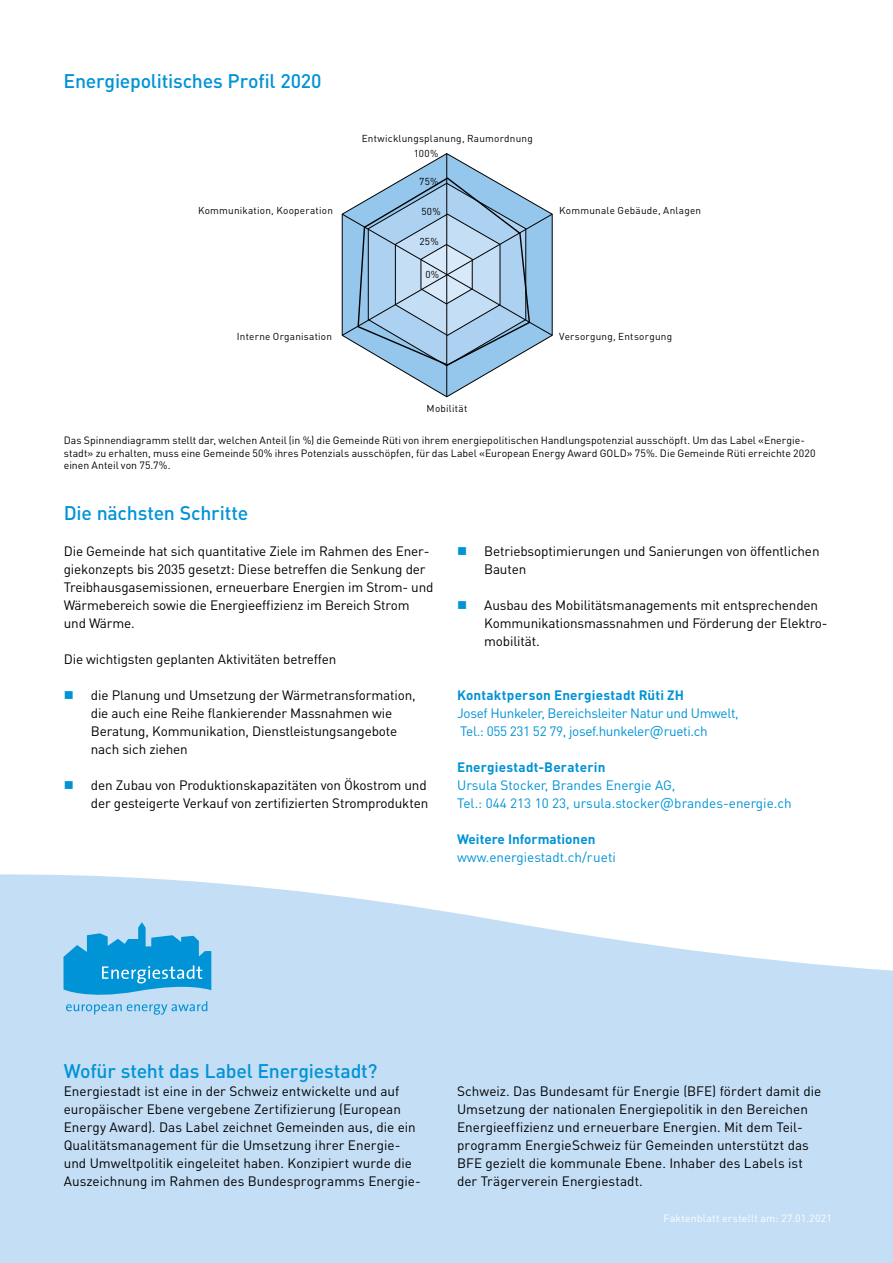
<style>
.page{position:relative;width:893px;height:1263px;background:#fff}
.page>*{position:absolute;margin:0;border:0;box-sizing:border-box;transform-origin:0 0}
.t1{font:500 19.5px "DIN Pro";letter-spacing:-.01em;color:#0093d6}
.t2{font:13.5px/18px "DIN Pro";letter-spacing:-.01em;color:#000}
.t3{font:13.5px/18px "DIN Pro";letter-spacing:-.01em;color:#0093d6}
.t4{font:700 13.5px "DIN Pro";letter-spacing:.01em;color:#0093d6}
.t5{font:10.5px/12.6px "DIN Pro";color:#000}
.t6{font:10.5px "DIN Pro";letter-spacing:.02em;color:#fff}
.t7{font:10.05px "DIN Pro";letter-spacing:.025em;color:#000}
.s1{font-size:15px;color:#0097d9}
</style>
<div class="page">
<svg style="left:0;top:874px;width:893px;height:389px;background:#cae1f6"></svg>
<svg style="left:63px;top:922px;width:148px;height:93px;background:#5cb6e4"></svg>
<svg style="left:393px;top:153px;width:108px;height:244px"></svg>
<hr style="left:446px;top:154px;width:1px;height:243px;background:#000">
<svg style="left:342px;top:176px;width:211px;height:190px;background:#a6c6e0"></svg>
<h1 class="t1" style="left:64px;top:68px;width:259px">Energiepolitisches Profil 2020</h1>
<p class="t7" style="left:198px;top:204px;width:136px">Kommunikation, Kooperation</p>
<p class="t7" style="left:237px;top:330px;width:97px">Interne Organisation</p>
<p class="t7" style="left:362px;top:132px;width:173px">Entwicklungsplanung, Raumordnung</p>
<p class="t7" style="left:414px;top:146px;width:26px">100%</p>
<p class="t7" style="left:419px;top:174px;width:21px">75%</p>
<p class="t7" style="left:421px;top:205px;width:21px">50%</p>
<p class="t7" style="left:419px;top:235px;width:21px">25%</p>
<p class="t7" style="left:425px;top:268px;width:15px">0%</p>
<p class="t7" style="left:427px;top:402px;width:42px">Mobilität</p>
<p class="t7" style="left:559px;top:204px;width:143px">Kommunale Gebäude, Anlagen</p>
<p class="t7" style="left:559px;top:330px;width:114px">Versorgung, Entsorgung</p>
<p class="t5" style="left:64px;top:434px;width:753px">Das Spinnendiagramm stellt dar, welchen Anteil (in %) die Gemeinde Rüti von ihrem energiepolitischen Handlungspotenzial ausschöpft. Um das Label «Energie&shy;stadt» zu erhalten, muss eine Gemeinde 50% ihres Potenzials ausschöpfen, für das Label «European Energy Award GOLD» 75%. Die Gemeinde Rüti erreichte 2020 einen Anteil von 75.7%.</p>
<h1 class="t1" style="left:64px;top:500px;width:186px">Die nächsten Schritte</h1>
<p class="t2" style="left:64px;top:542px;width:371px">Die Gemeinde hat sich quantitative Ziele im Rahmen des Ener&shy;giekonzepts bis 2035 gesetzt: Diese betreffen die Senkung der Treibhausgasemissionen, erneuerbare Energien im Strom- und Wärmebereich sowie die Energieeffizienz im Bereich Strom und Wärme.</p>
<p class="t2" style="left:64px;top:650px;width:274px">Die wichtigsten geplanten Aktivitäten betreffen</p>
<p class="t2" style="left:91px;top:686px;width:327px">die Planung und Umsetzung der Wärmetransformation, die auch eine Reihe flankierender Massnahmen wie Beratung, Kommunikation, Dienstleistungsangebote nach sich ziehen</p>
<p class="t2" style="left:91px;top:776px;width:339px">den Zubau von Produktionskapazitäten von Ökostrom und der gesteigerte Verkauf von zertifizierten Stromprodukten</p>
<p class="t2" style="left:484px;top:542px;width:337px">Betriebsoptimierungen und Sanierungen von öffentlichen<br>Bauten</p>
<p class="t2" style="left:484px;top:596px;width:345px">Ausbau des Mobilitätsmanagements mit entsprechenden<br>Kommunikationsmassnahmen und Förderung der Elektro&shy;mobilität.</p>
<p class="t4" style="left:457px;top:686px;width:228px">Kontaktperson Energiestadt Rüti ZH</p>
<p class="t3" style="left:457px;top:704px;width:283px">Josef Hunkeler, Bereichsleiter Natur und Umwelt,<br>Tel.: 055 231 52 79, josef.hunkeler<span class="s1">@</span>rueti.ch</p>
<p class="t4" style="left:457px;top:758px;width:150px">Energiestadt-Beraterin</p>
<p class="t3" style="left:457px;top:776px;width:336px">Ursula Stocker, Brandes Energie AG,<br>Tel.: 044 213 10 23, ursula.stocker<span class="s1">@</span>brandes-energie.ch</p>
<p class="t4" style="left:457px;top:830px;width:140px">Weitere Informationen</p>
<p class="t3" style="left:457px;top:848px;width:160px">www.energiestadt.ch/rueti</p>
<h1 class="t1" style="left:64px;top:1058px;width:315px">Wofür steht das Label Energiestadt?</h1>
<p class="t2" style="left:64px;top:1082px;width:359px">Energiestadt ist eine in der Schweiz entwickelte und auf europäischer Ebene vergebene Zertifizierung (European Energy Award). Das Label zeichnet Gemeinden aus, die ein Qualitätsmanagement für die Umsetzung ihrer Energie&shy;und Umweltpolitik eingeleitet haben. Konzipiert wurde die Auszeichnung im Rahmen des Bundesprogramms Energie-</p>
<p class="t2" style="left:457px;top:1082px;width:366px">Schweiz. Das Bundesamt für Energie (BFE) fördert damit die Umsetzung der nationalen Energiepolitik in den Bereichen Energieeffizienz und erneuerbare Energien. Mit dem Teil&shy;programm EnergieSchweiz für Gemeinden unterstützt das BFE gezielt die kommunale Ebene. Inhaber des Labels ist der Trägerverein Energiestadt.</p>
<p class="t6" style="left:663px;top:1211px;width:170px">Faktenblatt erstellt am: 27.01.2021</p>
</div>
